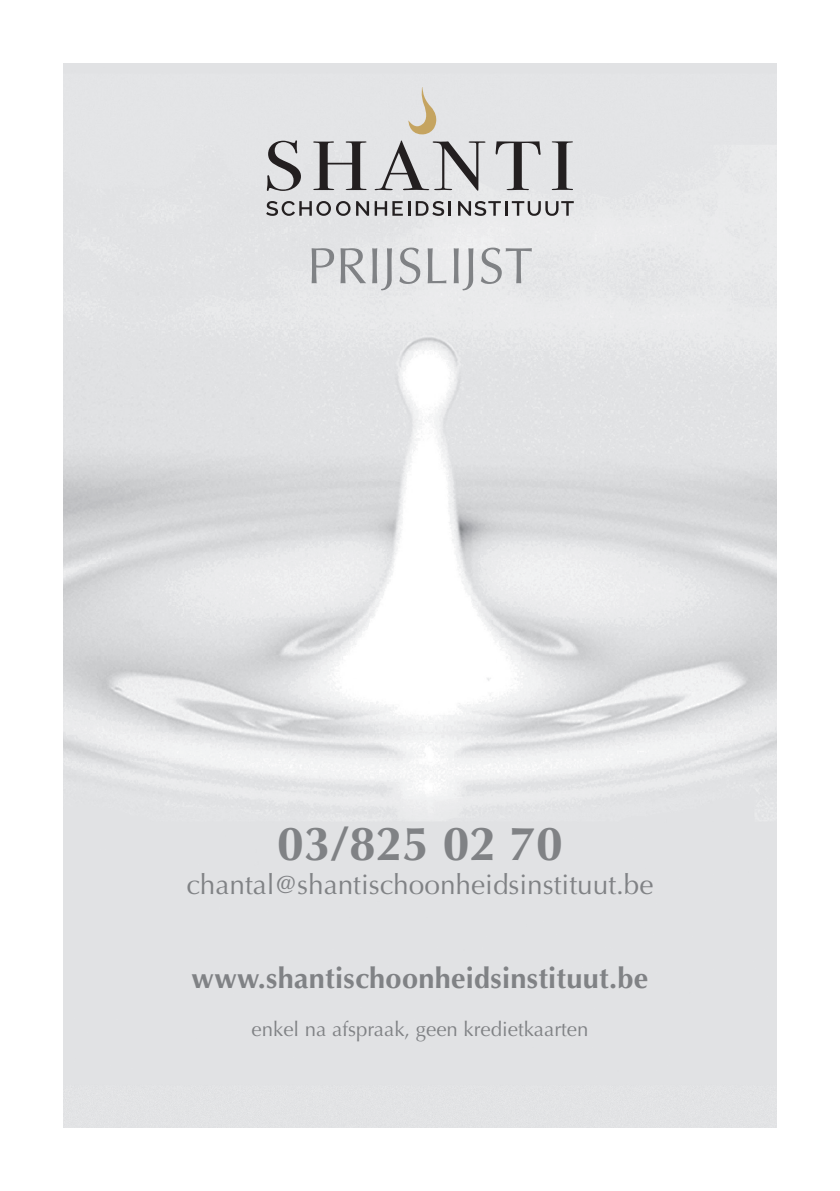
<style>
.page{position:relative;width:840px;height:1191px;background:#fff}
.page>*{position:absolute;margin:0;border:0;box-sizing:border-box;transform-origin:0 0}
.t1{font:51px "Optima";letter-spacing:.01em;color:#808285}
.t2{font:700 48px "Optima";color:#808285}
.t3{font:700 28.8px "Optima";letter-spacing:.01em;color:#808285}
.t4{font:28px "Optima";color:#808285}
.t5{font:20.4px "Optima";color:#808285}
</style>
<div class="page">
<img style="left:63px;top:64px;width:713px;height:1063px">
<svg style="left:267px;top:140px;width:34px;height:51px"></svg>
<svg style="left:313px;top:141px;width:53px;height:49px"></svg>
<svg style="left:374px;top:140px;width:111px;height:51px"></svg>
<svg style="left:495px;top:141px;width:45px;height:49px"></svg>
<svg style="left:551px;top:141px;width:21px;height:49px"></svg>
<svg style="left:266px;top:201px;width:84px;height:15px"></svg>
<svg style="left:356px;top:201px;width:46px;height:15px"></svg>
<hr style="left:407px;top:201px;width:3px;height:15px;background:#231f20">
<svg style="left:415px;top:201px;width:29px;height:15px"></svg>
<hr style="left:448px;top:201px;width:3px;height:15px;background:#231f20">
<svg style="left:458px;top:201px;width:115px;height:15px"></svg>
<svg style="left:408px;top:87px;width:28px;height:47px"></svg>
<h1 class="t1" style="left:307px;top:236px;width:227px">PRIJSLIJST</h1>
<h2 class="t2" style="left:277px;top:815px;width:287px">03/825 02 70</h2>
<p class="t4" style="left:186px;top:867px;width:468px">chantal@shantischoonheidsinstituut.be</p>
<p class="t3" style="left:191px;top:961px;width:458px">www.shantischoonheidsinstituut.be</p>
<p class="t5" style="left:251px;top:1017px;width:338px">enkel na afspraak, geen kredietkaarten</p>
</div>
